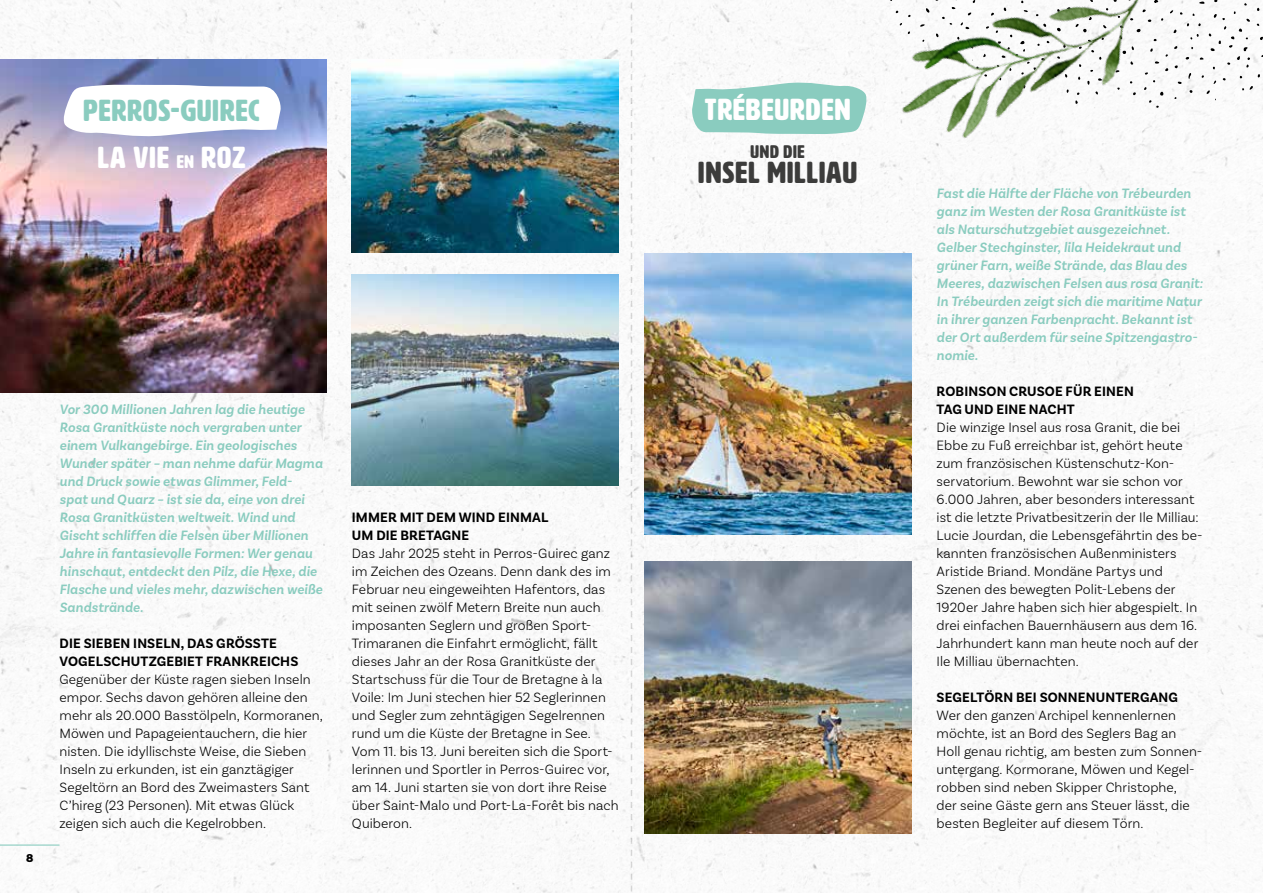
<style>
.page{position:relative;width:1263px;height:893px;background:#fff}
.page>*{position:absolute;margin:0;border:0;box-sizing:border-box;transform-origin:0 0}
.t1{font:30px "HWT Artz";letter-spacing:.035em;color:#fff}
.t2{font:30px "HWT Artz";letter-spacing:.035em;color:#8accbf}
.t3{font:30px "HWT Artz";letter-spacing:.04em;color:#3c3c3b}
.t4{font:18px "HWT Artz";letter-spacing:.045em;color:#3c3c3b}
.t5{font:300 14.25px/18px "Basic Sans";letter-spacing:.005em;color:#000}
.t6{font:italic 600 14.25px/18px "Basic Sans";letter-spacing:.01em;color:#8accbf}
.t7{font:700 14.25px/18px "Basic Sans";letter-spacing:.01em;color:#000}
.t8{font:900 12px "Basic Sans";color:#000}
.s1{font-size:18px}
</style>
<div class="page">
<img style="left:0;top:0;width:1263px;height:893px">
<hr style="left:0;top:844px;width:60px;height:2px;background:#8accbf">
<svg style="left:631px;top:0;width:1px;height:893px"></svg>
<img style="left:0;top:60px;width:326px;height:333px">
<img style="left:644px;top:253px;width:267px;height:281px">
<img style="left:644px;top:561px;width:267px;height:272px">
<img style="left:352px;top:60px;width:267px;height:193px">
<img style="left:352px;top:274px;width:267px;height:212px">
<svg style="left:62px;top:84px;width:220px;height:55px"></svg>
<svg style="left:691px;top:0;width:572px;height:135px"></svg>
<img style="left:852px;top:0;width:373px;height:250px">
<h1 class="t2" style="left:84px;top:95px;width:178px">PERROS-GUIREC</h1>
<h1 class="t1" style="left:705px;top:94px;width:147px">TRÉBEURDEN</h1>
<h1 class="t1" style="left:98px;top:142px;width:149px">LA VIE <span class="s1">EN</span> ROZ</h1>
<p class="t4" style="left:750px;top:143px;width:56px">UND DIE</p>
<h1 class="t3" style="left:698px;top:156px;width:160px">INSEL MILLIAU</h1>
<p class="t8" style="left:26px;top:851px;width:9px">8</p>
<p class="t6" style="left:60px;top:400px;width:265px">Vor 300 Millionen Jahren lag die heutige Rosa Granitküste noch vergraben unter einem Vulkangebirge. Ein geologisches Wunder später – man nehme dafür Magma und Druck sowie etwas Glimmer, Feld&shy;spat und Quarz – ist sie da, eine von drei Rosa Granitküsten weltweit. Wind und Gischt schliffen die Felsen über Millionen Jahre in fantasievolle Formen: Wer genau hinschaut, entdeckt den Pilz, die Hexe, die Flasche und vieles mehr, dazwischen weiße Sandstrände.</p>
<p class="t7" style="left:60px;top:634px;width:240px">DIE SIEBEN INSELN, DAS GRÖSSTE<br>VOGELSCHUTZGEBIET FRANKREICHS</p>
<p class="t5" style="left:60px;top:670px;width:265px">Gegenüber der Küste ragen sieben Inseln empor. Sechs davon gehören alleine den mehr als 20.000 Basstölpeln, Kormoranen, Möwen und Papageientauchern, die hier nisten. Die idyllischste Weise, die Sieben Inseln zu erkunden, ist ein ganztägiger Segeltörn an Bord des Zweimasters Sant C’hireg (23 Personen). Mit etwas Glück zeigen sich auch die Kegelrobben.</p>
<p class="t7" style="left:352px;top:508px;width:198px">IMMER MIT DEM WIND EINMAL<br>UM DIE BRETAGNE</p>
<p class="t5" style="left:352px;top:544px;width:268px">Das Jahr 2025 steht in Perros-Guirec ganz im Zeichen des Ozeans. Denn dank des im Februar neu eingeweihten Hafentors, das mit seinen zwölf Metern Breite nun auch imposanten Seglern und großen Sport-Trimaranen die Einfahrt ermöglicht, fällt dieses Jahr an der Rosa Granitküste der Startschuss für die Tour de Bretagne à la Voile: Im Juni stechen hier 52 Seglerinnen und Segler zum zehntägigen Segelrennen rund um die Küste der Bretagne in See.<br>Vom 11. bis 13. Juni bereiten sich die Sport&shy;lerinnen und Sportler in Perros-Guirec vor, am 14. Juni starten sie von dort ihre Reise über Saint-Malo und Port-La-Forêt bis nach Quiberon.</p>
<p class="t6" style="left:936px;top:184px;width:268px">Fast die Hälfte der Fläche von Trébeurden ganz im Westen der Rosa Granitküste ist als Naturschutzgebiet ausgezeichnet.<br>Gelber Stechginster, lila Heidekraut und grüner Farn, weiße Strände, das Blau des Meeres, dazwischen Felsen aus rosa Granit:<br>In Trébeurden zeigt sich die maritime Natur in ihrer ganzen Farbenpracht. Bekannt ist der Ort außerdem für seine Spitzengastro&shy;nomie.</p>
<p class="t7" style="left:936px;top:382px;width:199px">ROBINSON CRUSOE FÜR EINEN<br>TAG UND EINE NACHT</p>
<p class="t5" style="left:936px;top:418px;width:268px">Die winzige Insel aus rosa Granit, die bei Ebbe zu Fuß erreichbar ist, gehört heute zum französischen Küstenschutz-Kon&shy;servatorium. Bewohnt war sie schon vor 6.000 Jahren, aber besonders interessant ist die letzte Privatbesitzerin der Ile Milliau:<br>Lucie Jourdan, die Lebensgefährtin des be&shy;kannten französischen Außenministers Aristide Briand. Mondäne Partys und Szenen des bewegten Polit-Lebens der 1920er Jahre haben sich hier abgespielt. In drei einfachen Bauernhäusern aus dem 16.<br>Jahrhundert kann man heute noch auf der Ile Milliau übernachten.</p>
<p class="t7" style="left:936px;top:688px;width:243px">SEGELTÖRN BEI SONNENUNTERGANG</p>
<p class="t5" style="left:936px;top:706px;width:267px">Wer den ganzen Archipel kennenlernen möchte, ist an Bord des Seglers Bag an Holl genau richtig, am besten zum Sonnen&shy;untergang. Kormorane, Möwen und Kegel&shy;robben sind neben Skipper Christophe,<br>der seine Gäste gern ans Steuer lässt, die besten Begleiter auf diesem Törn.</p>
</div>
